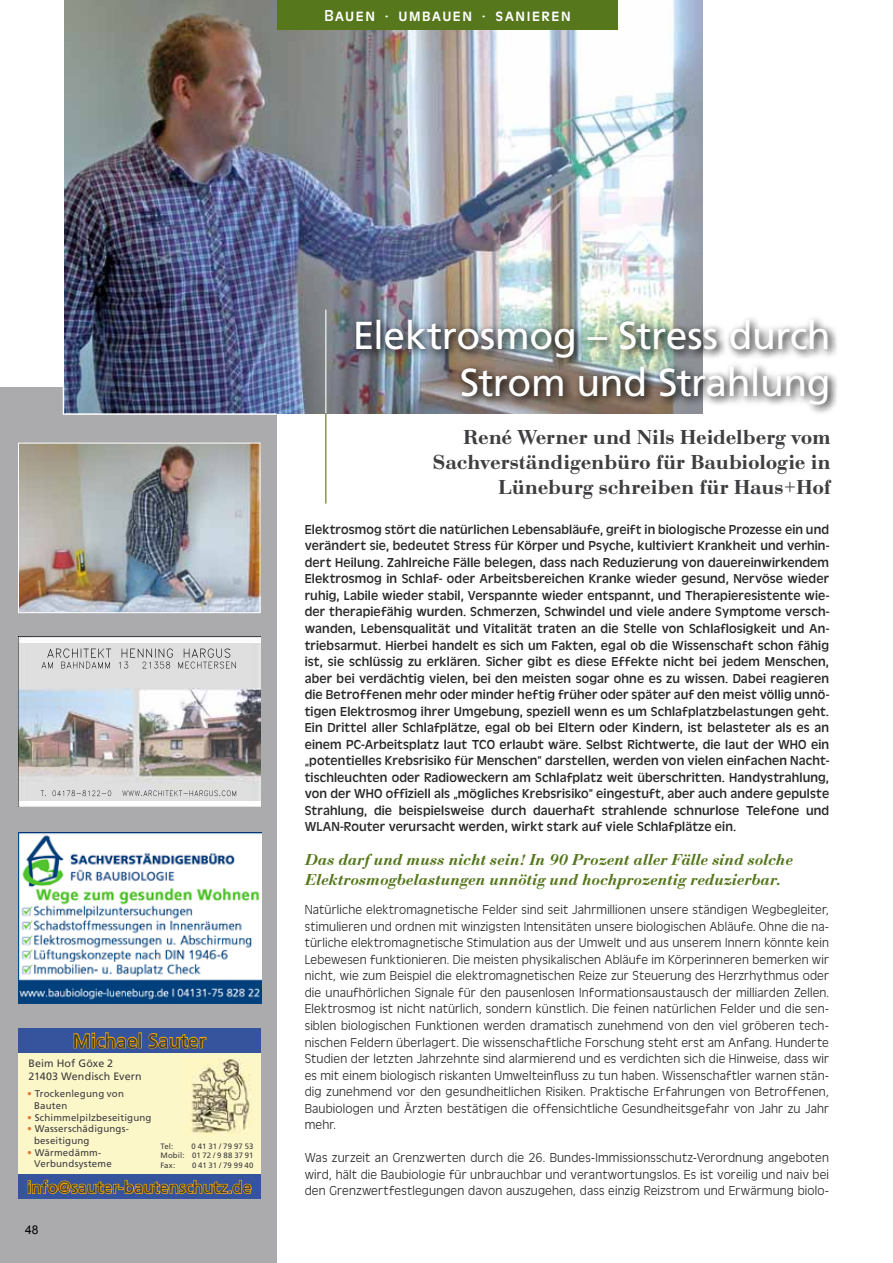
<style>
.page{position:relative;width:893px;height:1263px;background:#fff}
.page>*{position:absolute;margin:0;border:0;box-sizing:border-box;transform-origin:0 0}
.t1{font:39px/46.8px "Frutiger";letter-spacing:-.01em;color:#fff;text-align:right}
.t2{font:700 21px/25.2px "Bodoni";color:#3e3d40;text-align:right}
.t3{font:19.5px "Frutiger";letter-spacing:-.005em;color:#3e3d40}
.t4{font:italic 700 16.5px/19.8px "Bodoni";letter-spacing:.005em;color:#56771c}
.t5{font:16.5px "Frutiger";color:#3e3d40}
.t6{font:16.5px "A780 Sans Smc";letter-spacing:.09em;color:#fff}
.t7{font:13.5px/16.5px "A780 Sans";letter-spacing:.01em;color:#282829;text-align:justify}
.t8{font:300 13.5px/16.5px "A780 Sans";letter-spacing:.01em;color:#282829;text-align:justify}
.t9{font:12px "Arial";color:#000}
.t10{font:10.65px/12.9px "Frutiger";letter-spacing:.015em;color:#3e3d40}
.t11{font:9.75px/11.7px "Frutiger";letter-spacing:.02em;color:#3e3d40}
.t12{font:7.8px/9.3px "Frutiger";letter-spacing:.015em;color:#3e3d40;text-align:justify}
.s1{color:#e8793d}
</style>
<div class="page">
<div style="left:0;top:388px;width:276px;height:875px;background:#ababad"></div>
<img style="left:65px;top:0;width:637px;height:414px">
<img style="left:351px;top:315px;width:486px;height:99px">
<hr style="left:325px;top:413px;width:1px;height:91px;background:#56771c">
<hr style="left:325px;top:310px;width:1px;height:103px;background:#fff">
<hr style="left:63px;top:383px;width:1px;height:32px;background:#fff">
<img style="left:18px;top:832px;width:243px;height:171px">
<div style="left:18px;top:1028px;width:242px;height:166px;background:#fcf7c9"></div>
<div style="left:18px;top:1028px;width:242px;height:25px;background:#35549d"></div>
<div style="left:18px;top:1174px;width:242px;height:25px;background:#35549d"></div>
<svg style="left:73px;top:1032px;width:65px;height:17px"></svg>
<div style="left:139px;top:1032px;width:3px;height:16px;border:1px solid #f6ab00"></div>
<svg style="left:148px;top:1033px;width:59px;height:16px"></svg>
<svg style="left:28px;top:1179px;width:224px;height:15px"></svg>
<img style="left:191px;top:1058px;width:61px;height:77px">
<hr style="left:64px;top:413px;width:212px;height:2px;background:#fff">
<img style="left:18px;top:636px;width:242px;height:170px">
<img style="left:18px;top:643px;width:242px;height:158px">
<div style="left:277px;top:0;width:341px;height:29px;background:#56771c"></div>
<img style="left:20px;top:445px;width:238px;height:166px">
<div style="left:18px;top:443px;width:242px;height:170px;border:1px solid #fff"></div>
<p class="t6" style="left:324px;top:6px;width:248px">Bauen · umbauen · sanieren</p>
<h3 class="t3" style="left:72px;top:1029px;width:135px">Michael Sauter</h3>
<p class="t10" style="left:28px;top:1057px;width:115px">Beim Hof Göxe 2<br>21403 Wendisch Evern</p>
<p class="t11" style="left:34px;top:1088px;width:91px;text-indent:-7px"><span class="s1">•</span> Trockenlegung von<br>Bauten</p>
<p class="t11" style="left:27px;top:1111px;width:126px"><span class="s1">•</span> Schimmelpilzbeseitigung</p>
<p class="t11" style="left:34px;top:1123px;width:97px;text-indent:-7px"><span class="s1">•</span> Wasserschädigungs&shy;beseitigung</p>
<p class="t11" style="left:34px;top:1146px;width:79px;text-indent:-7px"><span class="s1">•</span> Wärmedämm-<br>Verbundsysteme</p>
<p class="t12" style="left:160px;top:1141px;width:14px">Tel:</p>
<p class="t12" style="left:160px;top:1141px;width:95px;text-indent:31px">0 41 31 / 79 97 53<br>Mobil: 01 72 / 9 88 37 91<br>Fax:</p>
<p class="t12" style="left:192px;top:1160px;width:63px">0 41 31 / 79 99 40</p>
<p class="t5" style="left:27px;top:1177px;width:226px">info@sauter-bautenschutz.de</p>
<p class="t9" style="left:25px;top:1223px;width:15px">48</p>
<h1 class="t1" style="left:353px;top:312px;width:480px">Elektrosmog – Stress durch<br>Strom und Strahlung</h1>
<h2 class="t2" style="left:433px;top:424px;width:399px">René Werner und Nils Heidelberg vom<br>Sachverständigenbüro für Baubiologie in<br>Lüneburg schreiben für Haus+Hof</h2>
<p class="t7" style="left:305px;top:521px;width:526px">Elektrosmog stört die natürlichen Lebensabläufe, greift in biologische Prozesse ein und verändert sie, bedeutet Stress für Körper und Psyche, kultiviert Krankheit und verhin&shy;dert Heilung. Zahlreiche Fälle belegen, dass nach Reduzierung von dauereinwirkendem Elektrosmog in Schlaf- oder Arbeitsbereichen Kranke wieder gesund, Nervöse wieder ruhig, Labile wieder stabil, Verspannte wieder entspannt, und Therapieresistente wie&shy;der therapiefähig wurden. Schmerzen, Schwindel und viele andere Symptome versch&shy;wanden, Lebensqualität und Vitalität traten an die Stelle von Schlaflosigkeit und An&shy;triebsarmut. Hierbei handelt es sich um Fakten, egal ob die Wissenschaft schon fähig ist, sie schlüssig zu erklären. Sicher gibt es diese Effekte nicht bei jedem Menschen, aber bei verdächtig vielen, bei den meisten sogar ohne es zu wissen. Dabei reagieren die Betroffenen mehr oder minder heftig früher oder später auf den meist völlig unnö&shy;tigen Elektrosmog ihrer Umgebung, speziell wenn es um Schlafplatzbelastungen geht.<br>Ein Drittel aller Schlafplätze, egal ob bei Eltern oder Kindern, ist belasteter als es an einem PC-Arbeitsplatz laut TCO erlaubt wäre. Selbst Richtwerte, die laut der WHO ein „potentielles Krebsrisiko für Menschen“ darstellen, werden von vielen einfachen Nacht&shy;tischleuchten oder Radioweckern am Schlafplatz weit überschritten. Handystrahlung, von der WHO offiziell als „mögliches Krebsrisiko“ eingestuft, aber auch andere gepulste Strahlung, die beispielsweise durch dauerhaft strahlende schnurlose Telefone und WLAN-Router verursacht werden, wirkt stark auf viele Schlafplätze ein.</p>
<p class="t4" style="left:305px;top:849px;width:490px">Das darf und muss nicht sein! In 90 Prozent aller Fälle sind solche<br>Elektrosmogbelastungen unnötig und hochprozentig reduzierbar.</p>
<p class="t8" style="left:305px;top:902px;width:526px">Natürliche elektromagnetische Felder sind seit Jahrmillionen unsere ständigen Wegbegleiter, stimulieren und ordnen mit winzigsten Intensitäten unsere biologischen Abläufe. Ohne die na&shy;türliche elektromagnetische Stimulation aus der Umwelt und aus unserem Innern könnte kein Lebewesen funktionieren. Die meisten physikalischen Abläufe im Körperinneren bemerken wir nicht, wie zum Beispiel die elektromagnetischen Reize zur Steuerung des Herzrhythmus oder die unaufhörlichen Signale für den pausenlosen Informationsaustausch der milliarden Zellen.<br>Elektrosmog ist nicht natürlich, sondern künstlich. Die feinen natürlichen Felder und die sen&shy;siblen biologischen Funktionen werden dramatisch zunehmend von den viel gröberen tech&shy;nischen Feldern überlagert. Die wissenschaftliche Forschung steht erst am Anfang. Hunderte Studien der letzten Jahrzehnte sind alarmierend und es verdichten sich die Hinweise, dass wir es mit einem biologisch riskanten Umwelteinfluss zu tun haben. Wissenschaftler warnen stän&shy;dig zunehmend vor den gesundheitlichen Risiken. Praktische Erfahrungen von Betroffenen, Baubiologen und Ärzten bestätigen die offensichtliche Gesundheitsgefahr von Jahr zu Jahr mehr.</p>
<p class="t8" style="left:305px;top:1150px;width:526px">Was zurzeit an Grenzwerten durch die 26. Bundes-Immissionsschutz-Verordnung angeboten wird, hält die Baubiologie für unbrauchbar und verantwortungslos. Es ist voreilig und naiv bei den Grenzwertfestlegungen davon auszugehen, dass einzig Reizstrom und Erwärmung biolo-</p>
</div>
